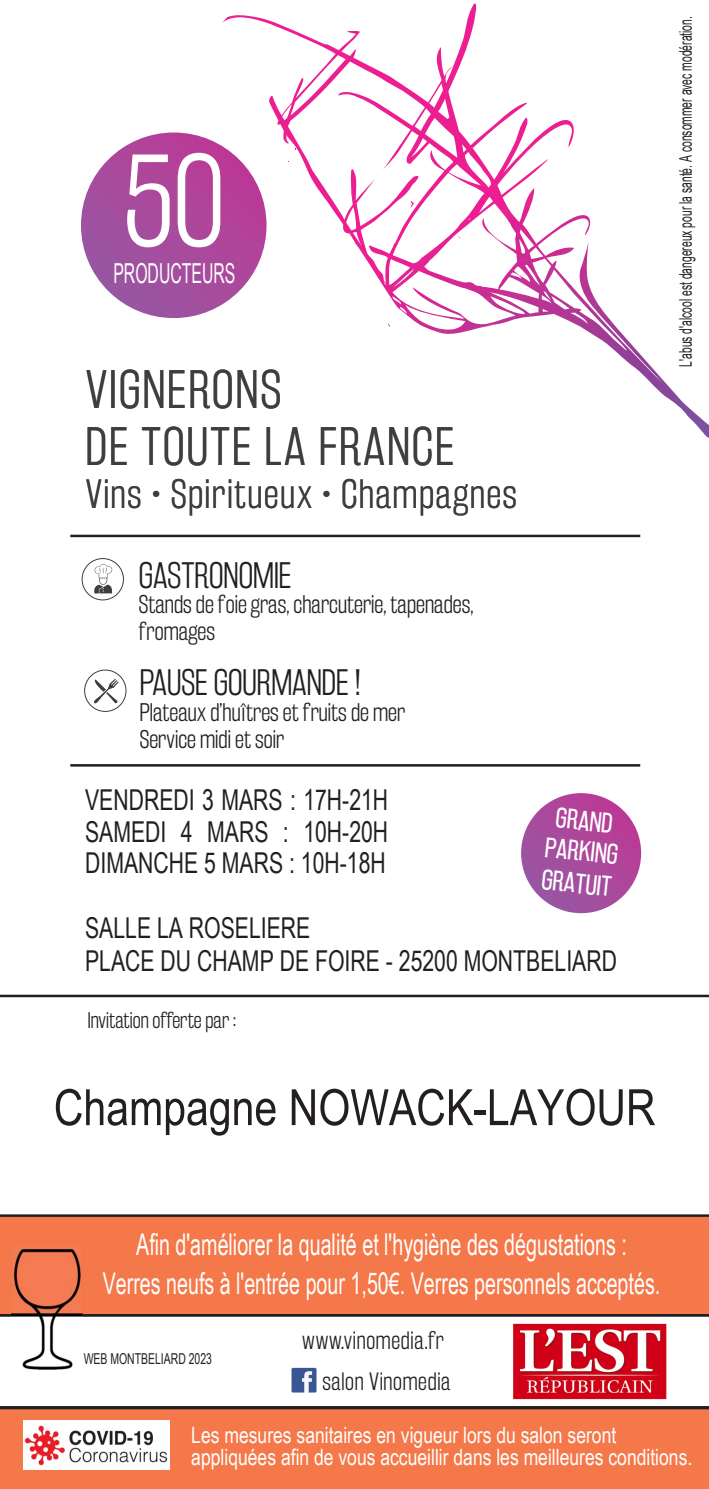
<style>
.page{position:relative;width:709px;height:1489px;background:#fff}
.page>*{position:absolute;margin:0;border:0;box-sizing:border-box;transform-origin:0 0}
.t1{font:115px "Rakesly Lt";color:#fff}
.t2{font:50px "Arial Narrow";color:#231f20}
.t3{font:47.75px/57.2px "Rakesly Lt";letter-spacing:.05em;color:#3e3e3f}
.t4{font:36px "Rakesly Lt";letter-spacing:.05em;color:#3e3e3f}
.t5{font:32.5px "Rakesly Lt";color:#231f20}
.t6{font:30px/39px "Arial Narrow";color:#fff;text-align:center;scale:.8 1}
.t7{font:28.75px/31.5px "Arial Narrow";color:#231f20;text-align:justify;scale:.9 1}
.t8{font:27.5px "Arial Narrow";color:#fff;scale:.7 1}
.t9{font:25px/30.2px "Rakesly Bk";color:#fff;text-align:center}
.t10{font:22.5px/22.5px "Arial Narrow";color:#fff;scale:.95 1}
.t11{font:22.5px/27px "Rakesly Lt";color:#231f20}
.t12{font:22.25px/40px "Rakesly Lt";color:#231f20}
.t13{font:20px "Rakesly Lt";color:#231f20}
.t14{font:17.5px "Arial Narrow";color:#231f20;scale:.72 1}
.t15{font:15px "Arial Narrow";color:#231f20;scale:.85 1}
</style>
<div class="page">
<div style="left:81px;top:132px;width:185px;height:186px;background:linear-gradient(to bottom,#b64299,#9b54a1);border-radius:50%"></div>
<svg style="left:222px;top:3px;width:487px;height:435px"></svg>
<svg style="left:410px;top:201px;width:4px;height:7px"></svg>
<hr style="left:70px;top:534px;width:570px;height:3px;background:#231f20">
<hr style="left:70px;top:764px;width:570px;height:2px;background:#231f20">
<hr style="left:0;top:994px;width:709px;height:3px;background:#231f20">
<svg style="left:526px;top:797px;width:109px;height:110px"></svg>
<div style="left:521px;top:793px;width:120px;height:120px;background:linear-gradient(to right,#9d54a1,#b63e97);border-radius:50%"></div>
<svg style="left:94px;top:678px;width:25px;height:26px"></svg>
<div style="left:84px;top:669px;width:42px;height:42px;border:1px solid #3e3e3f;border-radius:50%"></div>
<svg style="left:94px;top:564px;width:18px;height:29px"></svg>
<div style="left:82px;top:558px;width:42px;height:42px;border:1px solid #3e3e3f;border-radius:50%"></div>
<div style="left:0;top:1406px;width:709px;height:82px;background:#f47849"></div>
<hr style="left:0;top:1313px;width:709px;height:3px;background:#231f20">
<div style="left:0;top:1215px;width:709px;height:98px;background:#f47849"></div>
<hr style="left:0;top:1214px;width:709px;height:2px;background:#231f20">
<hr style="left:0;top:1405px;width:709px;height:3px;background:#231f20">
<img style="left:291px;top:1367px;width:25px;height:25px">
<img style="left:11px;top:1246px;width:71px;height:124px">
<img style="left:23px;top:1420px;width:146px;height:48px">
<img style="left:513px;top:1323px;width:154px;height:76px">
<h1 class="t1" style="left:124px;top:132px;width:102px">50</h1>
<p class="t8" style="left:113px;top:253px;width:176px">PRODUCTEURS</p>
<h3 class="t3" style="left:86px;top:360px;width:370px">VIGNERONS<br>DE TOUTE LA FRANCE</h3>
<p class="t4" style="left:86px;top:472px;width:433px">Vins • Spiritueux • Champagnes</p>
<p class="t5" style="left:139px;top:555px;width:154px">GASTRONOMIE</p>
<p class="t11" style="left:139px;top:591px;width:336px">Stands de foie gras, charcuterie, tapenades, fromages</p>
<p class="t5" style="left:140px;top:663px;width:222px">PAUSE GOURMANDE !</p>
<p class="t11" style="left:140px;top:698px;width:267px">Plateaux d’huîtres et fruits de mer<br>Service midi et soir</p>
<p class="t7" style="left:85px;top:783px;width:338px">VENDREDI 3 MARS : 17H-21H SAMEDI 4 MARS : 10H-20H DIMANCHE 5 MARS : 10H-18H</p>
<p class="t9" style="left:550px;top:801px;width:75px;rotate:6deg">GRAND<br>PARKING</p>
<p class="t9" style="left:543px;top:864px;width:72px;rotate:6deg">GRATUIT</p>
<p class="t7" style="left:85px;top:910px;width:592px;line-height:32.5px">SALLE LA ROSELIERE<br>PLACE DU CHAMP DE FOIRE - 25200 MONTBELIARD</p>
<p class="t13" style="left:88px;top:1008px;width:150px">Invitation offerte par :</p>
<h2 class="t2" style="left:54px;top:1070px;width:603px">Champagne NOWACK-LAYOUR</h2>
<p class="t14" style="left:672px;top:366px;width:488px;rotate:-90deg">L'abus d'alcool est dangereux pour la santé. A consommer avec modération.</p>
<p class="t6" style="left:103px;top:1223px;width:698px">Afin d'améliorer la qualité et l'hygiène des dégustations :<br>Verres neufs à l'entrée pour 1,50€. Verres personnels acceptés.</p>
<p class="t15" style="left:84px;top:1347px;width:153px">WEB MONTBELIARD 2023</p>
<p class="t12" style="left:322px;top:1320px;width:130px;text-indent:-20px">www.vinomedia.fr salon Vinomedia</p>
<p class="t10" style="left:191px;top:1422px;width:529px">Les mesures sanitaires en vigueur lors du salon seront appliquées afin de vous accueillir dans les meilleures conditions.</p>
</div>
